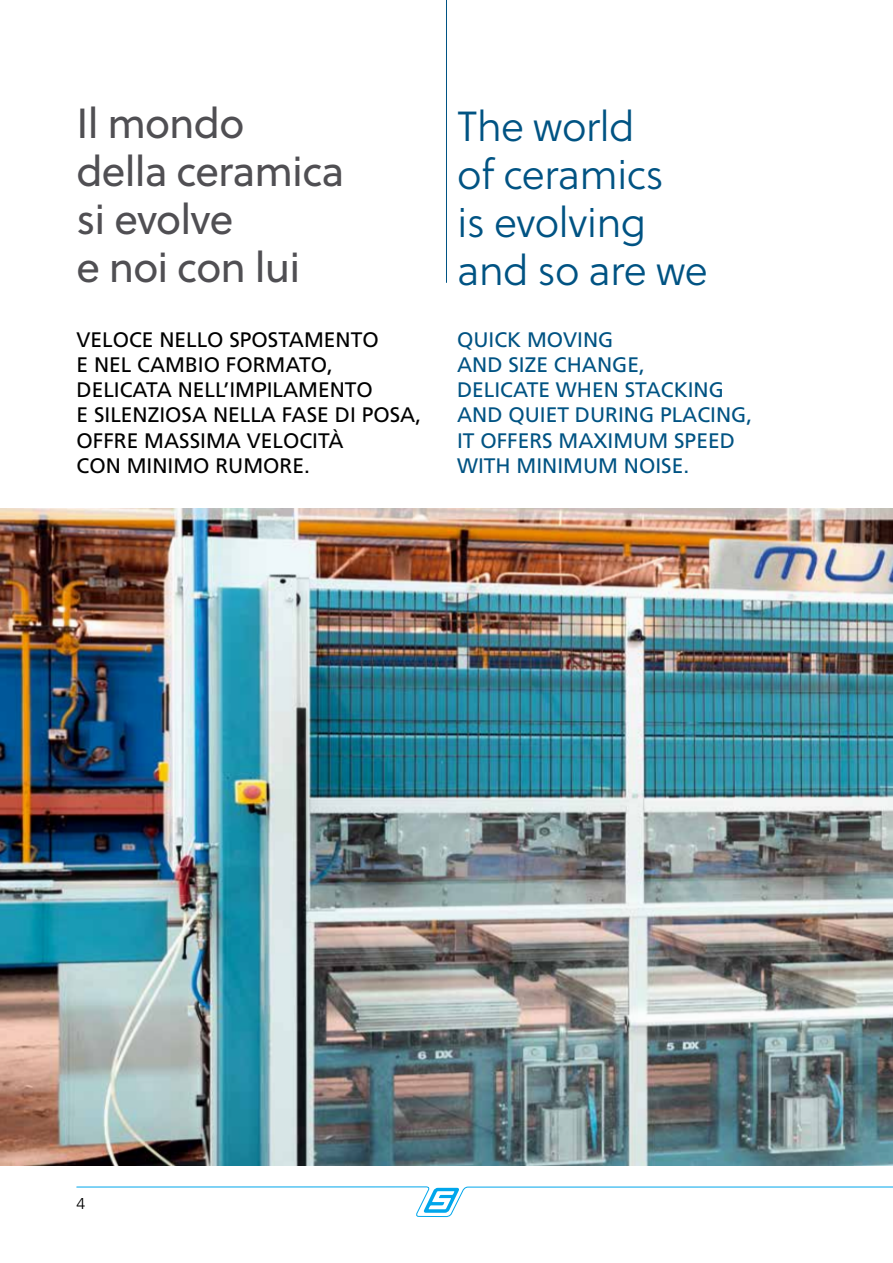
<style>
.page{position:relative;width:893px;height:1263px;background:#fff}
.page>*{position:absolute;margin:0;border:0;box-sizing:border-box;transform-origin:0 0}
.t1{font:42px/48px "Soleil";letter-spacing:-.02em;color:#504f53}
.t2{font:42px/48px "Soleil Lt";letter-spacing:-.02em;color:#005383}
.t3{font:21px/25.2px "Frutiger LT Std";color:#000}
.t4{font:21px/25.2px "Frutiger LT Std";color:#005383}
.t5{font:300 15.75px "Frutiger LT Std";color:#000}
</style>
<div class="page">
<svg style="left:76px;top:1186px;width:817px;height:31px"></svg>
<hr style="left:446px;top:0;width:1px;height:283px;background:#005383">
<img style="left:0;top:508px;width:893px;height:657px">
<h1 class="t1" style="left:77px;top:98px;width:269px">Il mondo della ceramica si evolve<br>e noi con lui</h1>
<h1 class="t2" style="left:457px;top:102px;width:252px">The world<br>of ceramics<br>is evolving and so are we</h1>
<p class="t3" style="left:77px;top:327px;width:346px">VELOCE NELLO SPOSTAMENTO<br>E NEL CAMBIO FORMATO,<br>DELICATA NELL’IMPILAMENTO<br>E SILENZIOSA NELLA FASE DI POSA,<br>OFFRE MASSIMA VELOCITÀ<br>CON MINIMO RUMORE.</p>
<p class="t4" style="left:457px;top:327px;width:297px">QUICK MOVING<br>AND SIZE CHANGE,<br>DELICATE WHEN STACKING<br>AND QUIET DURING PLACING,<br>IT OFFERS MAXIMUM SPEED<br>WITH MINIMUM NOISE.</p>
<p class="t5" style="left:77px;top:1194px;width:10px">4</p>
</div>
